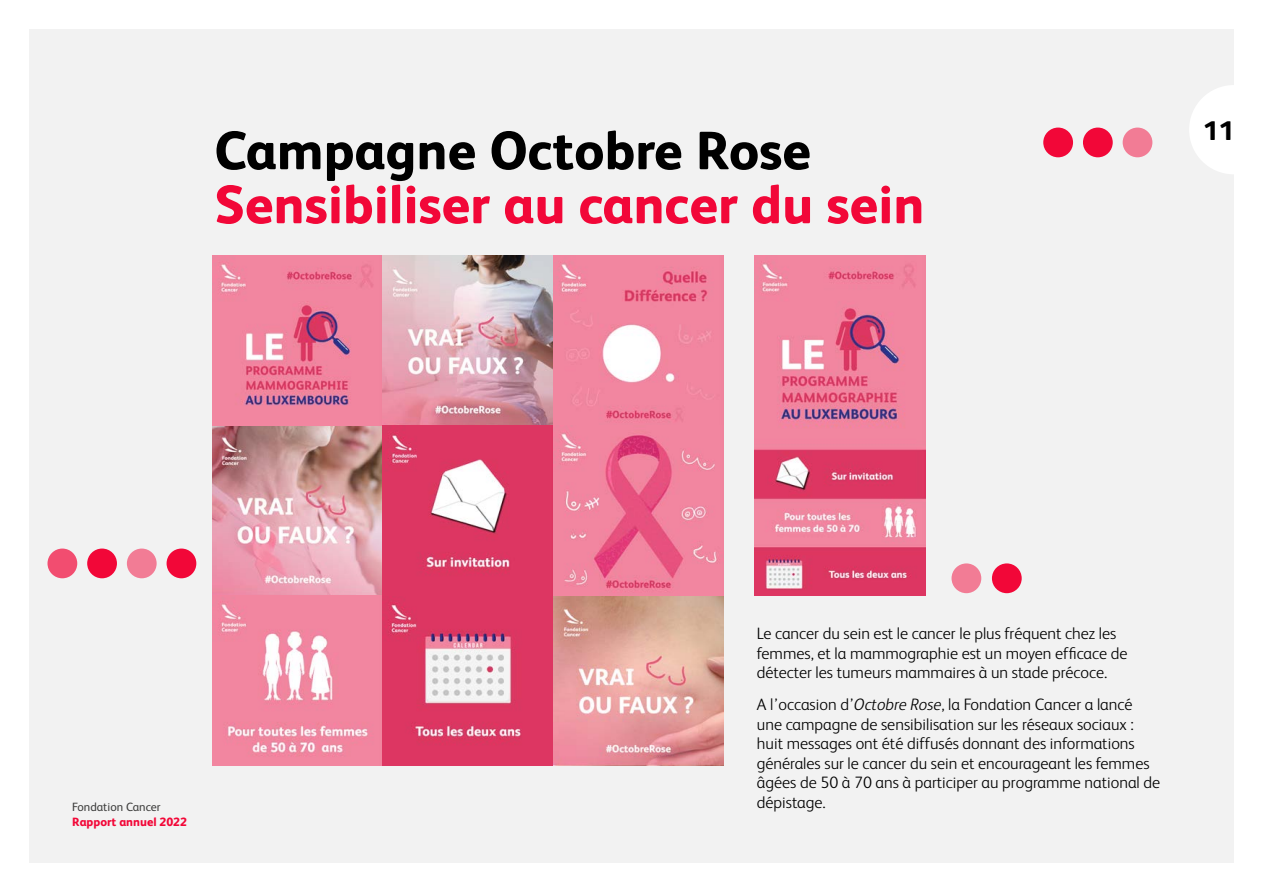
<style>
.page{position:relative;width:1263px;height:893px;background:#fff}
.page>*{position:absolute;margin:0;border:0;box-sizing:border-box;transform-origin:0 0}
.t1{font:800 54px "FS Albert";color:#f20738}
.t2{font:800 54px "FS Albert";color:#000}
.t3{font:800 27px "FS Albert";color:#000}
.t4{font:300 16.5px/19.5px "FS Albert";color:#000}
.t5{font:800 12px "FS Albert";color:#f20738}
.t6{font:12px "FS Albert";color:#3c3c3b}
.s1{font-style:italic}
</style>
<div class="page">
<div style="left:30px;top:30px;width:1204px;height:833px;background:#f2f2f2"></div>
<div style="left:951px;top:563px;width:30px;height:30px;background:#f27c95;border-radius:50%"></div>
<div style="left:992px;top:563px;width:30px;height:30px;background:#f20738;border-radius:50%"></div>
<div style="left:1083px;top:128px;width:30px;height:29px;background:#f20738;border-radius:50%"></div>
<div style="left:1123px;top:128px;width:29px;height:29px;background:#f27c95;border-radius:50%"></div>
<div style="left:1043px;top:128px;width:30px;height:29px;background:#f20738;border-radius:50%"></div>
<div style="left:87px;top:549px;width:30px;height:29px;background:#f20738;border-radius:50%"></div>
<div style="left:127px;top:549px;width:30px;height:29px;background:#f27c95;border-radius:50%"></div>
<div style="left:47px;top:549px;width:30px;height:29px;background:#f24d70;border-radius:50%"></div>
<div style="left:167px;top:549px;width:29px;height:29px;background:#f20738;border-radius:50%"></div>
<img style="left:213px;top:255px;width:511px;height:511px">
<img style="left:755px;top:255px;width:170px;height:340px">
<svg style="left:1189px;top:85px;width:45px;height:89px"></svg>
<h1 class="t2" style="left:214px;top:112px;width:598px">Campagne Octobre Rose</h1>
<h1 class="t1" style="left:214px;top:166px;width:712px">Sensibiliser au cancer du sein</h1>
<h2 class="t3" style="left:1203px;top:111px;width:32px">11</h2>
<p class="t6" style="left:72px;top:799px;width:90px">Fondation Cancer</p>
<p class="t5" style="left:72px;top:813px;width:116px">Rapport annuel 2022</p>
<p class="t4" style="left:757px;top:623px;width:372px">Le cancer du sein est le cancer le plus fréquent chez les femmes, et la mammographie est un moyen efficace de détecter les tumeurs mammaires à un stade précoce.</p>
<p class="t4" style="left:757px;top:694px;width:405px">A l’occasion d’<span class="s1">Octobre Rose</span>, la Fondation Cancer a lancé une campagne de sensibilisation sur les réseaux sociaux : huit messages ont été diffusés donnant des informations générales sur le cancer du sein et encourageant les femmes âgées de 50 à 70 ans à participer au programme national de dépistage.</p>
</div>
